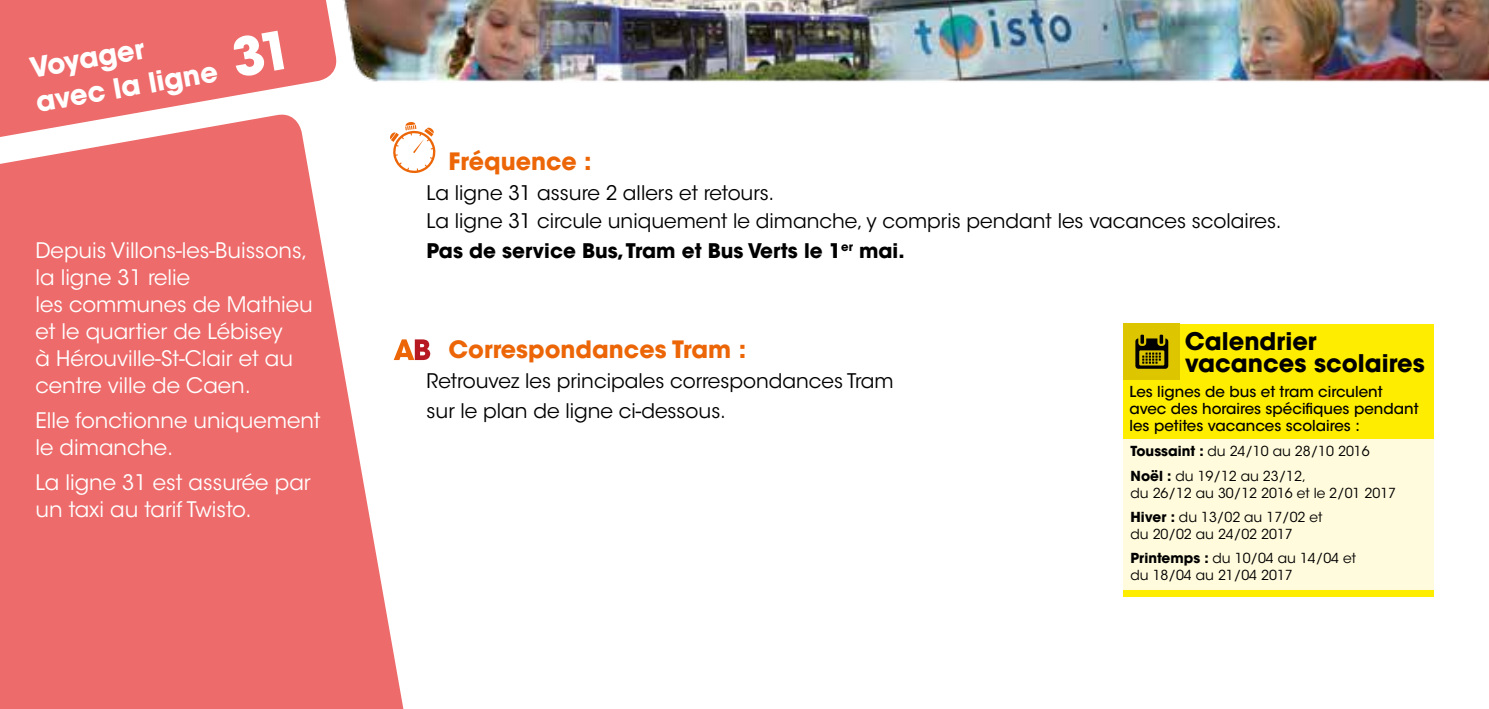
<style>
.page{position:relative;width:1489px;height:709px;background:#fff}
.page>*{position:absolute;margin:0;border:0;box-sizing:border-box;transform-origin:0 0}
.t1{font:700 27.5px/35px "ITC Avant Garde Std";color:#fff}
.t2{font:700 24.25px/21.2px "ITC Avant Garde Std";color:#000}
.t3{font:700 23.75px "ITC Avant Garde Std";color:#ec6608}
.t4{font:21.25px/27px "ITC Avant Garde Std";color:#fff}
.t5{font:20px/27.5px "ITC Avant Garde Std";color:#000}
.t6{font:700 20px "ITC Avant Garde Std";color:#000}
.t7{font:500 15px/17px "ITC Avant Garde Std";color:#000}
.t8{font:13.75px/24px "ITC Avant Garde Std";color:#000}
.s1{font-size:52.5px}
.s2{font-weight:700}
</style>
<div class="page">
<svg style="left:0;top:0;width:334px;height:111px;background:#ee7877"></svg>
<svg style="left:0;top:111px;width:403px;height:598px;fill:#ed6b6a"></svg>
<svg style="left:390px;top:122px;width:46px;height:52px"></svg>
<img style="left:334px;top:0;width:1154px;height:82px">
<svg style="left:391px;top:332px;width:40px;height:38px"></svg>
<div style="left:1123px;top:437px;width:310px;height:156px;background:#fffbdc"></div>
<div style="left:1123px;top:324px;width:310px;height:114px;background:#ffed00"></div>
<div style="left:1123px;top:324px;width:56px;height:56px;background:#ddc600"></div>
<svg style="left:1135px;top:335px;width:33px;height:34px"></svg>
<div style="left:1123px;top:590px;width:310px;height:6px;background:#ffed00"></div>
<p class="t1" style="left:27px;top:51px;width:262px;rotate:-10deg">Voyager<br>avec la ligne <span class="s1">31</span></p>
<p class="t4" style="left:35px;top:237px;width:279px">Depuis Villons-les-Buissons, la ligne 31 relie<br>les communes de Mathieu et le quartier de Lébisey<br>à Hérouville-St-Clair et au centre ville de Caen.</p>
<p class="t4" style="left:35px;top:407px;width:287px">Elle fonctionne uniquement le dimanche.</p>
<p class="t4" style="left:35px;top:469px;width:277px">La ligne 31 est assurée par un taxi au tarif Twisto.</p>
<p class="t3" style="left:448px;top:145px;width:145px">Fréquence :</p>
<p class="t5" style="left:426px;top:179px;width:856px">La ligne 31 assure 2 allers et retours.<br>La ligne 31 circule uniquement le dimanche, y compris pendant les vacances scolaires.</p>
<p class="t6" style="left:426px;top:237px;width:479px">Pas de service Bus, Tram et Bus Verts le 1<sup>er</sup> mai.</p>
<p class="t3" style="left:448px;top:334px;width:299px">Correspondances Tram :</p>
<p class="t5" style="left:426px;top:366px;width:468px;line-height:30px">Retrouvez les principales correspondances Tram sur le plan de ligne ci-dessous.</p>
<p class="t2" style="left:1184px;top:331px;width:241px">Calendrier vacances scolaires</p>
<p class="t7" style="left:1129px;top:383px;width:290px">Les lignes de bus et tram circulent avec des horaires spécifiques pendant les petites vacances scolaires :</p>
<p class="t8" style="left:1130px;top:439px;width:241px"><span class="s2">Toussaint :</span> du 24/10 au 28/10 2016<br><span class="s2">Noël :</span> du 19/12 au 23/12,</p>
<p class="t8" style="left:1130px;top:481px;width:267px">du 26/12 au 30/12 2016 et le 2/01 2017<br><span class="s2">Hiver :</span> du 13/02 au 17/02 et</p>
<p class="t8" style="left:1130px;top:522px;width:227px">du 20/02 au 24/02 2017<br><span class="s2">Printemps :</span> du 10/04 au 14/04 et</p>
<p class="t8" style="left:1130px;top:563px;width:164px">du 18/04 au 21/04 2017</p>
</div>
